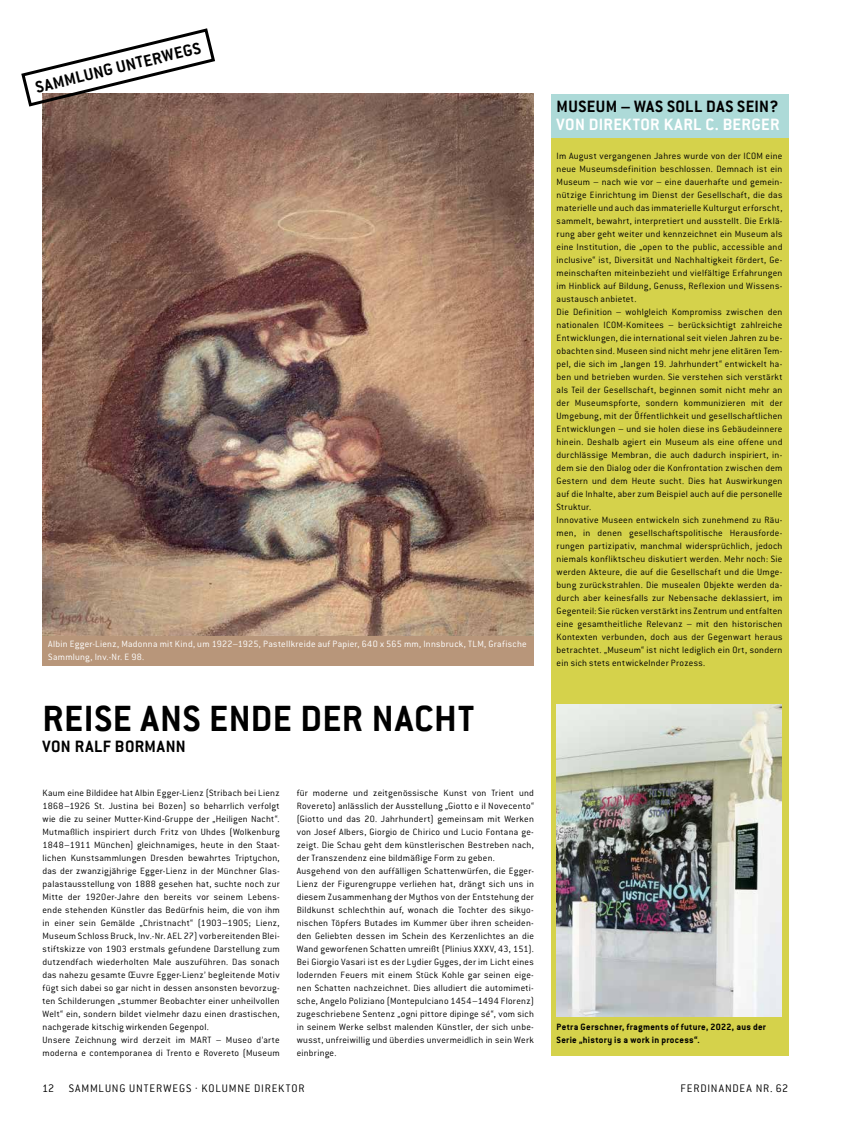
<style>
.page{position:relative;width:842px;height:1134px;background:#fff}
.page>*{position:absolute;margin:0;border:0;box-sizing:border-box;transform-origin:0 0}
.t1{font:700 40px "Conduit ITC";letter-spacing:.02em;color:#000}
.t2{font:700 18px "Conduit ITC";letter-spacing:.03em;color:#000}
.t3{font:700 18px "Conduit ITC";letter-spacing:.02em;color:#fff}
.t4{font:300 12px "Conduit ITC";letter-spacing:.07em;color:#000}
.t5{font:300 10px/13px "Conduit ITC";letter-spacing:.025em;color:#000}
.t6{font:300 10px/13px "Conduit ITC";letter-spacing:.02em;color:#fff}
.t7{font:700 10px/13px "Conduit ITC";letter-spacing:.025em;color:#000}
</style>
<div class="page">
<img style="left:43px;top:94px;width:491px;height:542px">
<svg style="left:21px;top:28px;width:196px;height:80px"></svg>
<div style="left:551px;top:107px;width:237px;height:949px;background:#d5d24b"></div>
<div style="left:551px;top:94px;width:237px;height:43px;background:#addad8"></div>
<div style="left:43px;top:636px;width:491px;height:30px;background:#b8967a"></div>
<img style="left:557px;top:705px;width:224px;height:312px">
<h2 class="t2" style="left:33px;top:78px;width:171px;rotate:-14deg">SAMMLUNG UNTERWEGS</h2>
<p class="t6" style="left:48px;top:637px;width:480px">Albin Egger-Lienz, Madonna mit Kind, um 1922–1925, Pastellkreide auf Papier, 640 x 565 mm, Innsbruck, TLM, Grafische<br>Sammlung, Inv.-Nr. E 98.</p>
<h1 class="t1" style="left:43px;top:695px;width:433px">REISE ANS ENDE DER NACHT</h1>
<h2 class="t2" style="left:43px;top:736px;width:145px">VON RALF BORMANN</h2>
<p class="t5" style="left:43px;top:786px;width:239px">Kaum eine Bildidee hat Albin Egger-Lienz (Stribach bei Lienz 1868–1926 St. Justina bei Bozen) so beharrlich verfolgt wie die zu seiner Mutter-Kind-Gruppe der „Heiligen Nacht“.<br>Mutmaßlich inspiriert durch Fritz von Uhdes (Wolkenburg 1848–1911 München) gleichnamiges, heute in den Staat&shy;lichen Kunstsammlungen Dresden bewahrtes Triptychon, das der zwanzigjährige Egger-Lienz in der Münchner Glas&shy;palastausstellung von 1888 gesehen hat, suchte noch zur Mitte der 1920er-Jahre den bereits vor seinem Lebens&shy;ende stehenden Künstler das Bedürfnis heim, die von ihm in einer sein Gemälde „Christnacht“ (1903–1905; Lienz, Museum Schloss Bruck, Inv.-Nr. AEL 27) vorbereitenden Blei&shy;stiftskizze von 1903 erstmals gefundene Darstellung zum dutzendfach wiederholten Male auszuführen. Das sonach das nahezu gesamte Œuvre Egger-Lienz’ begleitende Motiv fügt sich dabei so gar nicht in dessen ansonsten bevorzug&shy;ten Schilderungen „stummer Beobachter einer unheilvollen Welt“ ein, sondern bildet vielmehr dazu einen drastischen, nachgerade kitschig wirkenden Gegenpol.<br>Unsere Zeichnung wird derzeit im MART – Museo d’arte moderna e contemporanea di Trento e Rovereto (Museum</p>
<p class="t5" style="left:297px;top:786px;width:239px">für moderne und zeitgenössische Kunst von Trient und Rovereto) anlässlich der Ausstellung „Giotto e il Novecento“ (Giotto und das 20. Jahrhundert) gemeinsam mit Werken von Josef Albers, Giorgio de Chirico und Lucio Fontana ge&shy;zeigt. Die Schau geht dem künstlerischen Bestreben nach, der Transzendenz eine bildmäßige Form zu geben.<br>Ausgehend von den auffälligen Schattenwürfen, die Egger-Lienz der Figurengruppe verliehen hat, drängt sich uns in diesem Zusammenhang der Mythos von der Entstehung der Bildkunst schlechthin auf, wonach die Tochter des sikyo&shy;nischen Töpfers Butades im Kummer über ihren scheiden&shy;den Geliebten dessen im Schein des Kerzenlichtes an die Wand geworfenen Schatten umreißt (Plinius XXXV, 43, 151).<br>Bei Giorgio Vasari ist es der Lydier Gyges, der im Licht eines lodernden Feuers mit einem Stück Kohle gar seinen eige&shy;nen Schatten nachzeichnet. Dies alludiert die automimeti&shy;sche, Angelo Poliziano (Montepulciano 1454–1494 Florenz) zugeschriebene Sentenz „ogni pittore dipinge sé“, vom sich in seinem Werke selbst malenden Künstler, der sich unbe&shy;wusst, unfreiwillig und überdies unvermeidlich in sein Werk einbringe.</p>
<h2 class="t2" style="left:557px;top:96px;width:223px">MUSEUM – WAS SOLL DAS SEIN?</h2>
<h2 class="t3" style="left:557px;top:114px;width:225px">VON DIREKTOR KARL C. BERGER</h2>
<p class="t5" style="left:557px;top:149px;width:227px">Im August vergangenen Jahres wurde von der ICOM eine neue Museumsdefinition beschlossen. Demnach ist ein Museum – nach wie vor – eine dauerhafte und gemein&shy;nützige Einrichtung im Dienst der Gesellschaft, die das materielle und auch das immaterielle Kulturgut erforscht, sammelt, bewahrt, interpretiert und ausstellt. Die Erklä&shy;rung aber geht weiter und kennzeichnet ein Museum als eine Institution, die „open to the public, accessible and inclusive“ ist, Diversität und Nachhaltigkeit fördert, Ge&shy;meinschaften miteinbezieht und vielfältige Erfahrungen im Hinblick auf Bildung, Genuss, Reflexion und Wissens&shy;austausch anbietet.<br>Die Definition – wohlgleich Kompromiss zwischen den nationalen ICOM-Komitees – berücksichtigt zahlreiche Entwicklungen, die international seit vielen Jahren zu be&shy;obachten sind. Museen sind nicht mehr jene elitären Tem&shy;pel, die sich im „langen 19. Jahrhundert“ entwickelt ha&shy;ben und betrieben wurden. Sie verstehen sich verstärkt als Teil der Gesellschaft, beginnen somit nicht mehr an der Museumspforte, sondern kommunizieren mit der Umgebung, mit der Öffentlichkeit und gesellschaftlichen Entwicklungen – und sie holen diese ins Gebäudeinnere hinein. Deshalb agiert ein Museum als eine offene und durchlässige Membran, die auch dadurch inspiriert, in&shy;dem sie den Dialog oder die Konfrontation zwischen dem Gestern und dem Heute sucht. Dies hat Auswirkungen auf die Inhalte, aber zum Beispiel auch auf die personelle Struktur.<br>Innovative Museen entwickeln sich zunehmend zu Räu&shy;men, in denen gesellschaftspolitische Herausforde&shy;rungen partizipativ, manchmal widersprüchlich, jedoch niemals konfliktscheu diskutiert werden. Mehr noch: Sie werden Akteure, die auf die Gesellschaft und die Umge&shy;bung zurückstrahlen. Die musealen Objekte werden da&shy;durch aber keinesfalls zur Nebensache deklassiert, im Gegenteil: Sie rücken verstärkt ins Zentrum und entfalten eine gesamtheitliche Relevanz – mit den historischen Kontexten verbunden, doch aus der Gegenwart heraus betrachtet. „Museum“ ist nicht lediglich ein Ort, sondern ein sich stets entwickelnder Prozess.</p>
<p class="t7" style="left:557px;top:1020px;width:211px">Petra Gerschner, fragments of future, 2022, aus der<br>Serie „history is a work in process“.</p>
<p class="t4" style="left:42px;top:1082px;width:264px">12 SAMMLUNG UNTERWEGS · KOLUMNE DIREKTOR</p>
<p class="t4" style="left:680px;top:1082px;width:109px">FERDINANDEA NR. 62</p>
</div>
